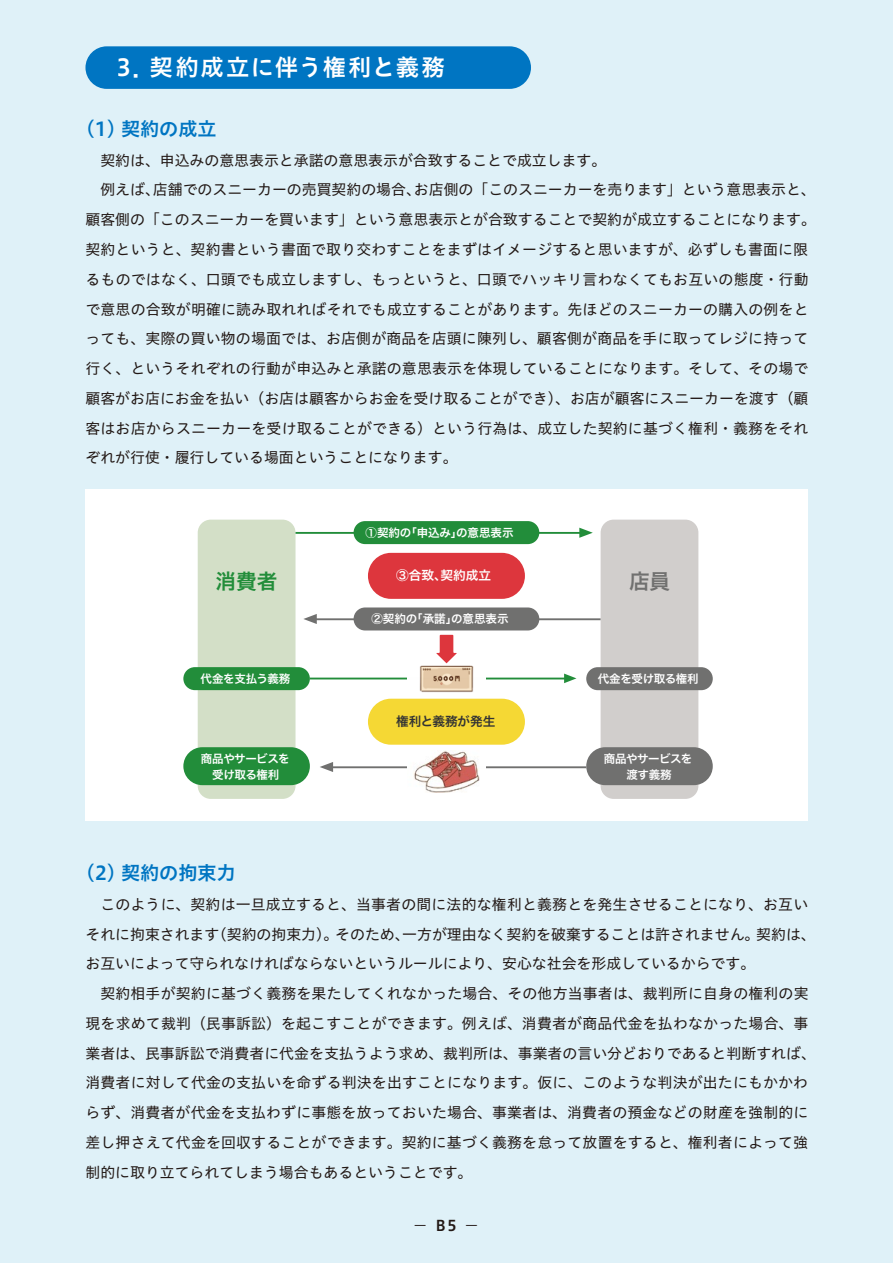
<style>
.page{position:relative;width:893px;height:1263px;background:#dff1f8}
.page>*{position:absolute;margin:0;border:0;box-sizing:border-box;transform-origin:0 0}
.t1{font:23.4px "Hiragino UD Sans Std W6";letter-spacing:.055em;color:#fff}
.t2{font:20.7px "Hiragino Sans W6";color:#228d3a}
.t3{font:20.7px "Hiragino Sans W6";color:#70706f}
.t4{font:19.2px "Hiragino UD Sans Std W6";color:#0075c2}
.t5{font:14.85px/29.7px "Hiragino UD Sans Std W4";letter-spacing:.015em;color:#221815}
.t6{font:14.85px "Koz Go Pr 6 N";color:#221815}
.t7{font:12.6px "Hiragino Sans W6";color:#fff}
.t8{font:12.6px "Hiragino Sans W6";letter-spacing:-.005em;color:#323333}
.t9{font:11.55px/16px "Hiragino Sans W6";letter-spacing:-.025em;color:#fff;text-align:center}
.t10{font:11.55px "Hiragino Sans W6";color:#fff}
.s1{font-family:"Hiragino UD Sans Std W6"}
</style>
<div class="page">
<div style="left:85px;top:46px;width:446px;height:43px;background:#0075c2;border-radius:21px"></div>
<div style="left:85px;top:490px;width:723px;height:331px;background:#fff"></div>
<div style="left:198px;top:520px;width:98px;height:279px;background:#d3dfc7;border-radius:13px"></div>
<div style="left:601px;top:520px;width:97px;height:279px;background:#d1cecc;border-radius:13px"></div>
<div style="left:183px;top:667px;width:127px;height:23px;background:#228d3a;border-radius:11px"></div>
<div style="left:586px;top:667px;width:127px;height:23px;background:#70706f;border-radius:11px"></div>
<div style="left:183px;top:747px;width:127px;height:38px;background:#228d3a;border-radius:19px"></div>
<div style="left:586px;top:747px;width:127px;height:38px;background:#70706f;border-radius:19px"></div>
<div style="left:368px;top:553px;width:157px;height:46px;background:#dd363d;border-radius:23px"></div>
<hr style="left:296px;top:532px;width:290px;height:2px;background:#228d3a">
<svg style="left:579px;top:528px;width:14px;height:10px"></svg>
<hr style="left:310px;top:678px;width:260px;height:1px;background:#228d3a">
<svg style="left:564px;top:673px;width:12px;height:10px"></svg>
<hr style="left:310px;top:618px;width:291px;height:2px;background:#70706f">
<svg style="left:303px;top:614px;width:14px;height:10px"></svg>
<hr style="left:326px;top:766px;width:260px;height:2px;background:#70706f">
<svg style="left:320px;top:762px;width:13px;height:10px"></svg>
<div style="left:354px;top:521px;width:185px;height:23px;background:#228d3a;border-radius:11px"></div>
<div style="left:354px;top:607px;width:185px;height:23px;background:#70706f;border-radius:11px"></div>
<img style="left:407px;top:663px;width:78px;height:36px">
<img style="left:407px;top:751px;width:78px;height:41px">
<div style="left:368px;top:699px;width:157px;height:46px;background:#f5d834;border-radius:23px"></div>
<svg style="left:436px;top:635px;width:21px;height:28px"></svg>
<h1 class="t1" style="left:116px;top:50px;width:330px">3．契約成立に伴う権利と義務</h1>
<p class="t4" style="left:76px;top:114px;width:142px">（1) 契約の成立</p>
<p class="t5" style="left:85px;top:144px;width:732px">　契約は、申込みの意思表示と承諾の意思表示が合致することで成立します。<br>　例えば、店舗でのスニーカーの売買契約の場合、お店側の「このスニーカーを売ります」という意思表示と、顧客側の「このスニーカーを買います」という意思表示とが合致することで契約が成立することになります。契約というと、契約書という書面で取り交わすことをまずはイメージすると思いますが、必ずしも書面に限るものではなく、口頭でも成立しますし、もっというと、口頭でハッキリ言わなくてもお互いの態度・行動で意思の合致が明確に読み取れればそれでも成立することがあります。先ほどのスニーカーの購入の例をとっても、実際の買い物の場面では、お店側が商品を店頭に陳列し、顧客側が商品を手に取ってレジに持って行く、というそれぞれの行動が申込みと承諾の意思表示を体現していることになります。そして、その場で顧客がお店にお金を払い（お店は顧客からお金を受け取ることができ）、お店が顧客にスニーカーを渡す（顧客はお店からスニーカーを受け取ることができる）という行為は、成立した契約に基づく権利・義務をそれぞれが行使・履行している場面ということになります。</p>
<p class="t10" style="left:366px;top:522px;width:149px">①契約の「申込み」の意思表示</p>
<p class="t7" style="left:396px;top:564px;width:96px">③合致、契約成立</p>
<h2 class="t2" style="left:216px;top:562px;width:64px">消費者</h2>
<h2 class="t3" style="left:629px;top:562px;width:43px">店員</h2>
<p class="t10" style="left:371px;top:608px;width:139px">②契約の「承諾」の意思表示</p>
<p class="t9" style="left:201px;top:670px;width:91px">代金を支払う義務</p>
<p class="t9" style="left:598px;top:670px;width:103px">代金を受け取る権利</p>
<p class="t8" style="left:396px;top:710px;width:101px">権利と義務が発生</p>
<p class="t9" style="left:201px;top:750px;width:90px">商品やサービスを受け取る権利</p>
<p class="t9" style="left:603px;top:750px;width:90px">商品やサービスを渡す義務</p>
<p class="t4" style="left:76px;top:858px;width:161px">（2) 契約の拘束力</p>
<p class="t5" style="left:85px;top:888px;width:732px">　このように、契約は一旦成立すると、当事者の間に法的な権利と義務とを発生させることになり、お互いそれに拘束されます（契約の拘束力）。そのため、一方が理由なく契約を破棄することは許されません。契約は、お互いによって守られなければならないというルールにより、安心な社会を形成しているからです。<br>　契約相手が契約に基づく義務を果たしてくれなかった場合、その他方当事者は、裁判所に自身の権利の実現を求めて裁判（民事訴訟）を起こすことができます。例えば、消費者が商品代金を払わなかった場合、事業者は、民事訴訟で消費者に代金を支払うよう求め、裁判所は、事業者の言い分どおりであると判断すれば、消費者に対して代金の支払いを命ずる判決を出すことになります。仮に、このような判決が出たにもかかわらず、消費者が代金を支払わずに事態を放っておいた場合、事業者は、消費者の預金などの財産を強制的に差し押さえて代金を回収することができます。契約に基づく義務を怠って放置をすると、権利者によって強制的に取り立てられてしまう場合もあるということです。</p>
<p class="t6" style="left:413px;top:1217px;width:68px">－<span class="s1">B5</span>－</p>
</div>
